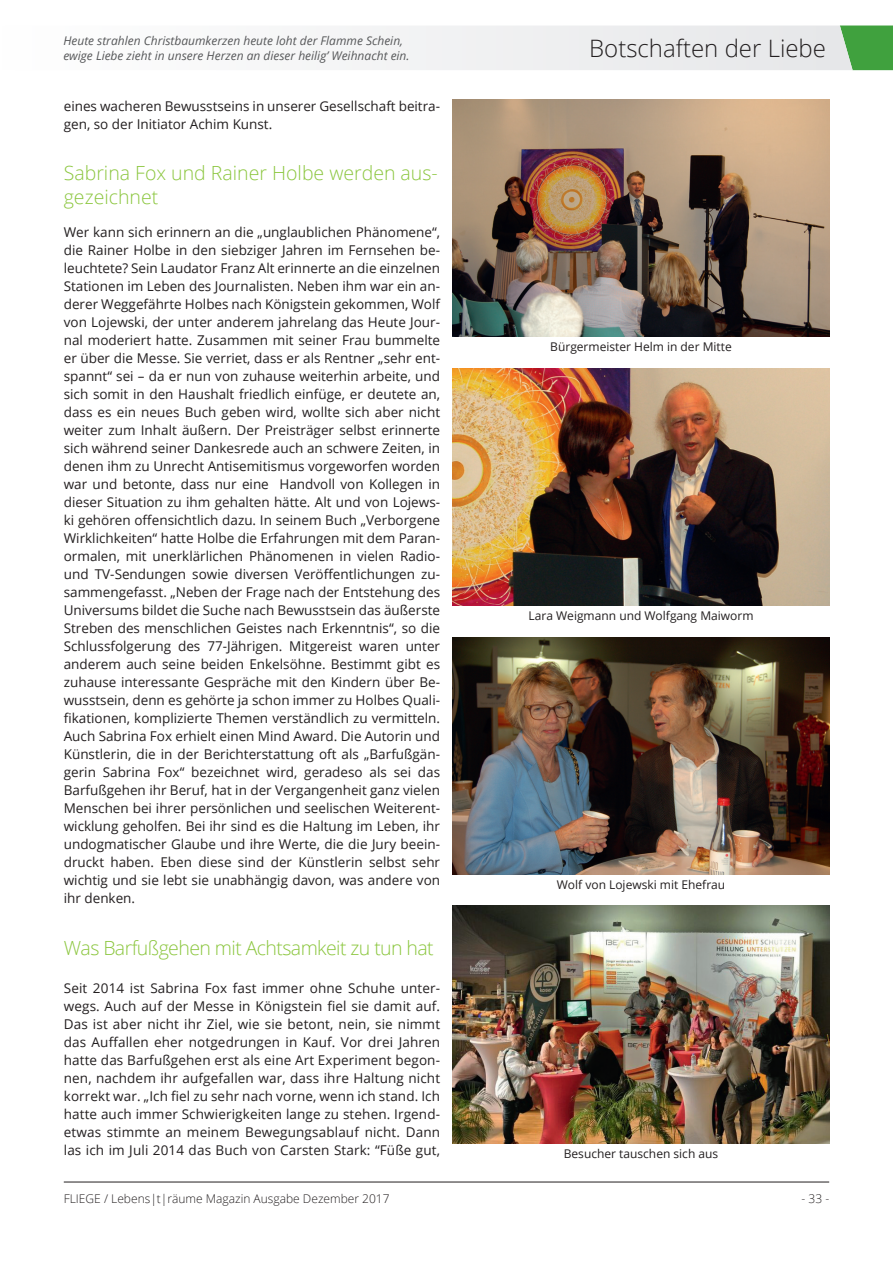
<style>
.page{position:relative;width:893px;height:1263px;background:#fff}
.page>*{position:absolute;margin:0;border:0;box-sizing:border-box;transform-origin:0 0}
.t1{font:300 24px "Open Sans";color:#231f20}
.t2{font:300 19.5px/24px "Open Sans";color:#8bc63e}
.t3{font:300 19.5px "Open Sans";letter-spacing:-.03em;color:#8bc63e}
.t4{font:13.5px/18px "Open Sans";color:#231f20;text-align:justify}
.t5{font:italic 12px/14.4px "Open Sans";color:#57585a}
.t6{font:12px "Open Sans";color:#231f20}
.t7{font:300 12px "Open Sans";color:#231f20}
</style>
<div class="page">
<hr style="left:64px;top:1182px;width:765px;height:1px;background:#231f20">
<svg style="left:339px;top:26px;width:554px;height:44px"></svg>
<img style="left:453px;top:100px;width:376px;height:237px">
<img style="left:453px;top:368px;width:376px;height:238px">
<img style="left:453px;top:637px;width:376px;height:237px">
<img style="left:453px;top:906px;width:376px;height:238px">
<p class="t5" style="left:63px;top:33px;width:348px">Heute strahlen Christbaumkerzen heute loht der Flamme Schein, ewige Liebe zieht in unsere Herzen an dieser heilig’ Weihnacht ein.</p>
<p class="t4" style="left:64px;top:96px;width:378px">eines wacheren Bewusstseins in unserer Gesellschaft beitra&shy;gen, so der Initiator Achim Kunst.</p>
<h2 class="t2" style="left:64px;top:161px;width:376px">Sabrina Fox und Rainer Holbe werden aus&shy;gezeichnet</h2>
<p class="t4" style="left:64px;top:222px;width:378px">Wer kann sich erinnern an die „unglaublichen Phänomene“, die Rainer Holbe in den siebziger Jahren im Fernsehen be&shy;leuchtete? Sein Laudator Franz Alt erinnerte an die einzelnen Stationen im Leben des Journalisten. Neben ihm war ein an&shy;derer Weggefährte Holbes nach Königstein gekommen, Wolf von Lojewski, der unter anderem jahrelang das Heute Jour&shy;nal moderiert hatte. Zusammen mit seiner Frau bummelte er über die Messe. Sie verriet, dass er als Rentner „sehr ent&shy;spannt“ sei – da er nun von zuhause weiterhin arbeite, und sich somit in den Haushalt friedlich einfüge, er deutete an, dass es ein neues Buch geben wird, wollte sich aber nicht weiter zum Inhalt äußern. Der Preisträger selbst erinnerte sich während seiner Dankesrede auch an schwere Zeiten, in denen ihm zu Unrecht Antisemitismus vorgeworfen worden war und betonte, dass nur eine Handvoll von Kollegen in dieser Situation zu ihm gehalten hätte. Alt und von Lojews&shy;ki gehören offensichtlich dazu. In seinem Buch „Verborgene Wirklichkeiten“ hatte Holbe die Erfahrungen mit dem Paran&shy;ormalen, mit unerklärlichen Phänomenen in vielen Radio&shy;und TV-Sendungen sowie diversen Veröffentlichungen zu&shy;sammengefasst. „Neben der Frage nach der Entstehung des Universums bildet die Suche nach Bewusstsein das äußerste Streben des menschlichen Geistes nach Erkenntnis“, so die Schlussfolgerung des 77-Jährigen. Mitgereist waren unter anderem auch seine beiden Enkelsöhne. Bestimmt gibt es zuhause interessante Gespräche mit den Kindern über Be&shy;wusstsein, denn es gehörte ja schon immer zu Holbes Quali&shy;fikationen, komplizierte Themen verständlich zu vermitteln.<br>Auch Sabrina Fox erhielt einen Mind Award. Die Autorin und Künstlerin, die in der Berichterstattung oft als „Barfußgän&shy;gerin Sabrina Fox“ bezeichnet wird, geradeso als sei das Barfußgehen ihr Beruf, hat in der Vergangenheit ganz vielen Menschen bei ihrer persönlichen und seelischen Weiterent&shy;wicklung geholfen. Bei ihr sind es die Haltung im Leben, ihr undogmatischer Glaube und ihre Werte, die die Jury beein&shy;druckt haben. Eben diese sind der Künstlerin selbst sehr wichtig und sie lebt sie unabhängig davon, was andere von ihr denken.</p>
<h2 class="t3" style="left:64px;top:934px;width:372px">Was Barfußgehen mit Achtsamkeit zu tun hat</h2>
<p class="t4" style="left:64px;top:978px;width:378px">Seit 2014 ist Sabrina Fox fast immer ohne Schuhe unter&shy;wegs. Auch auf der Messe in Königstein fiel sie damit auf.<br>Das ist aber nicht ihr Ziel, wie sie betont, nein, sie nimmt das Auffallen eher notgedrungen in Kauf. Vor drei Jahren hatte das Barfußgehen erst als eine Art Experiment begon&shy;nen, nachdem ihr aufgefallen war, dass ihre Haltung nicht korrekt war. „Ich fiel zu sehr nach vorne, wenn ich stand. Ich hatte auch immer Schwierigkeiten lange zu stehen. Irgend&shy;etwas stimmte an meinem Bewegungsablauf nicht. Dann las ich im Juli 2014 das Buch von Carsten Stark: “Füße gut,</p>
<h1 class="t1" style="left:589px;top:31px;width:238px">Botschaften der Liebe</h1>
<p class="t6" style="left:550px;top:338px;width:183px">Bürgermeister Helm in der Mitte</p>
<p class="t6" style="left:529px;top:607px;width:226px">Lara Weigmann und Wolfgang Maiworm</p>
<p class="t6" style="left:557px;top:876px;width:170px">Wolf von Lojewski mit Ehefrau</p>
<p class="t6" style="left:564px;top:1145px;width:156px">Besucher tauschen sich aus</p>
<p class="t7" style="left:64px;top:1190px;width:327px">FLIEGE / Lebens|t|räume Magazin Ausgabe Dezember 2017</p>
<p class="t7" style="left:801px;top:1190px;width:29px">- 33 -</p>
</div>
